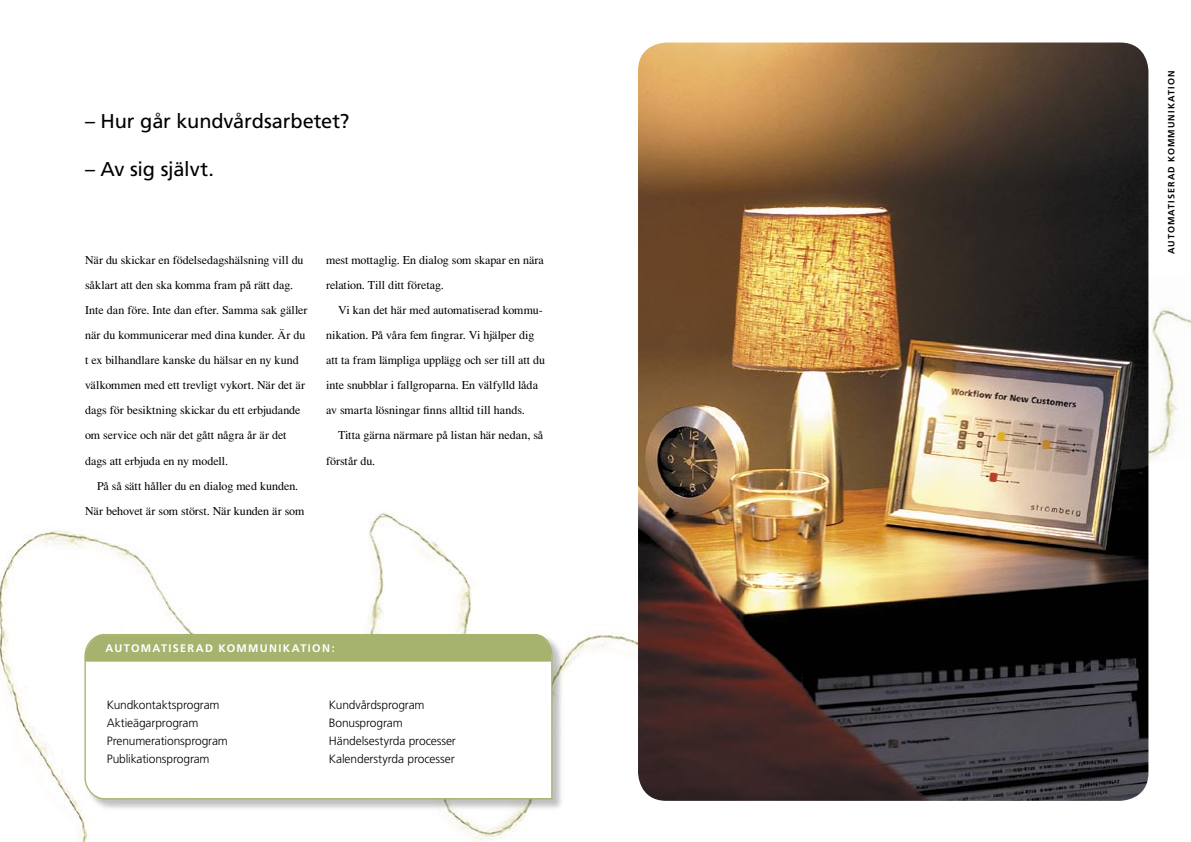
<style>
.page{position:relative;width:1191px;height:842px;background:#fff}
.page>*{position:absolute;margin:0;border:0;box-sizing:border-box;transform-origin:0 0}
.t1{font:20px "Frutiger";letter-spacing:-.01em;color:#000}
.t2{font:12px/25px "Times";letter-spacing:-.005em;color:#000}
.t3{font:300 12px/18px "Frutiger";letter-spacing:-.01em;color:#000}
.t4{font:700 11px "Frutiger";letter-spacing:.115em;color:#fff}
.t5{font:700 9px "Frutiger";letter-spacing:.115em;color:#000}
</style>
<div class="page">
<img style="left:0;top:512px;width:638px;height:330px">
<img style="left:84px;top:633px;width:481px;height:179px">
<svg style="left:84px;top:634px;width:468px;height:165px"></svg>
<div style="left:84px;top:635px;width:467px;height:27px;background:#a6b36e"></div>
<img style="left:1148px;top:269px;width:43px;height:196px">
<img style="left:638px;top:43px;width:510px;height:758px">
<h1 class="t1" style="left:85px;top:110px;width:266px">– Hur går kundvårdsarbetet?</h1>
<h1 class="t1" style="left:85px;top:158px;width:130px">– Av sig självt.</h1>
<p class="t2" style="left:85px;top:248px;width:224px">När du skickar en födelsedagshälsning vill du såklart att den ska komma fram på rätt dag.<br>Inte dan före. Inte dan efter. Samma sak gäller när du kommunicerar med dina kunder. Är du t ex bilhandlare kanske du hälsar en ny kund välkommen med ett trevligt vykort. När det är dags för besiktning skickar du ett erbjudande om service och när det gått några år är det dags att erbjuda en ny modell.</p>
<p class="t2" style="left:85px;top:473px;width:221px;text-align:center">På så sätt håller du en dialog med kunden.<br>När behovet är som störst. När kunden är som</p>
<p class="t2" style="left:326px;top:248px;width:219px">mest mottaglig. En dialog som skapar en nära relation. Till ditt företag.</p>
<p class="t2" style="left:326px;top:298px;width:220px;text-indent:12px">Vi kan det här med automatiserad kommu&shy;nikation. På våra fem fingrar. Vi hjälper dig att ta fram lämpliga upplägg och ser till att du inte snubblar i fallgroparna. En välfylld låda av smarta lösningar finns alltid till hands.</p>
<p class="t2" style="left:326px;top:423px;width:219px;text-indent:12px">Titta gärna närmare på listan här nedan, så förstår du.</p>
<p class="t4" style="left:106px;top:642px;width:231px">AUTOMATISERAD KOMMUNIKATION:</p>
<p class="t3" style="left:107px;top:696px;width:123px">Kundkontaktsprogram<br>Aktieägarprogram<br>Prenumerationsprogram<br>Publikationsprogram</p>
<p class="t3" style="left:329px;top:696px;width:128px">Kundvårdsprogram<br>Bonusprogram<br>Händelsestyrda processer<br>Kalenderstyrda processer</p>
<p class="t5" style="left:1166px;top:254px;width:185px;rotate:-90deg">AUTOMATISERAD KOMMUNIKATION</p>
</div>
